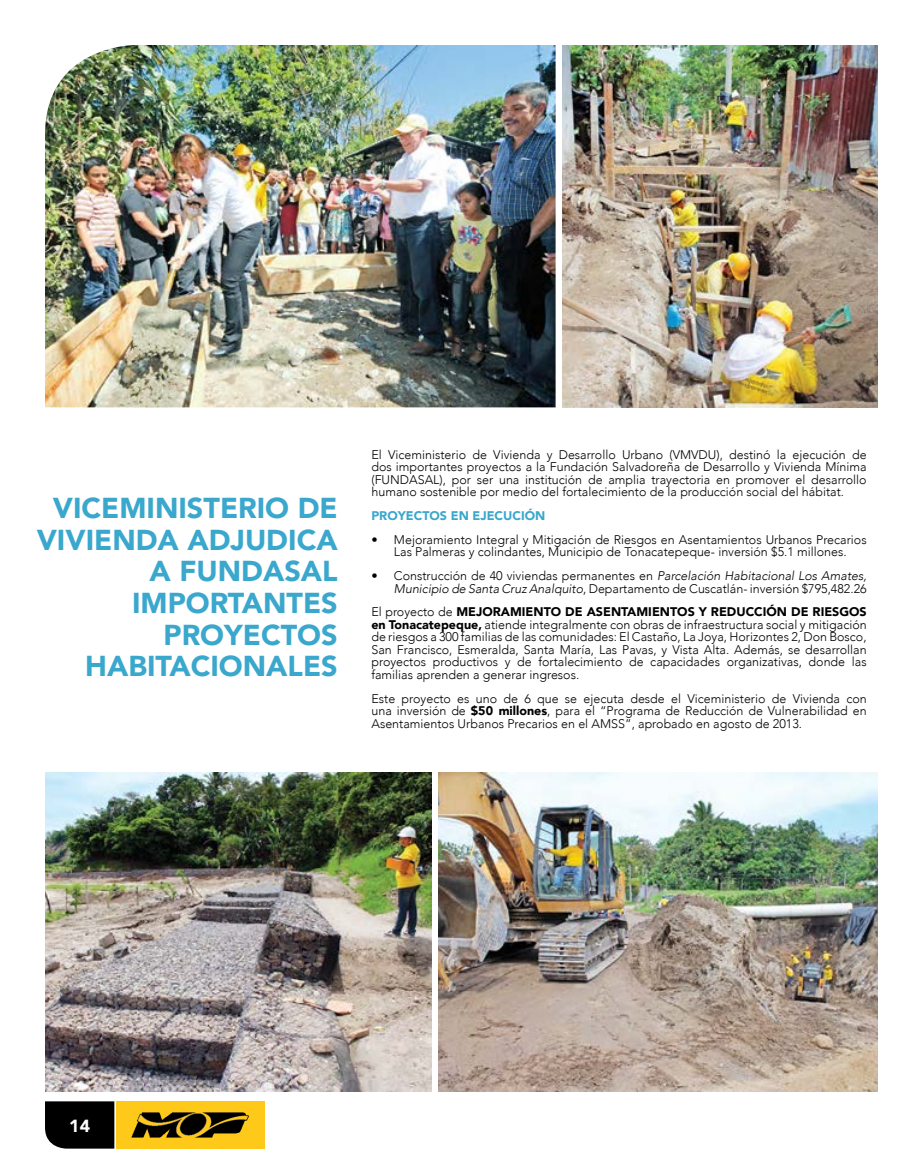
<style>
.page{position:relative;width:923px;height:1170px;background:#fff}
.page>*{position:absolute;margin:0;border:0;box-sizing:border-box;transform-origin:0 0}
.t1{font:900 28.75px/31.6px "Avenir";color:#3aa7cd;text-align:right}
.t2{font:900 17.5px "Avenir";color:#fff}
.t3{font:300 12.5px/12.5px "Avenir";color:#000;text-align:justify}
.t4{font:900 12.5px "Avenir";color:#3aa7cd}
.s1{font-style:italic}
.s2{font-weight:900}
</style>
<div class="page">
<img style="left:45px;top:45px;width:510px;height:362px">
<img style="left:562px;top:45px;width:316px;height:362px">
<img style="left:439px;top:772px;width:439px;height:319px">
<img style="left:117px;top:1101px;width:147px;height:48px">
<svg style="left:45px;top:1101px;width:69px;height:48px;background:#0a0a0a"></svg>
<img style="left:45px;top:772px;width:386px;height:319px">
<h1 class="t1" style="left:37px;top:492px;width:302px">VICEMINISTERIO DE<br>VIVIENDA ADJUDICA<br>A FUNDASAL<br>IMPORTANTES<br>PROYECTOS<br>HABITACIONALES</h1>
<p class="t3" style="left:371px;top:448px;width:496px">El Viceministerio de Vivienda y Desarrollo Urbano (VMVDU), destinó la ejecución de dos importantes proyectos a la Fundación Salvadoreña de Desarrollo y Vivienda Mínima (FUNDASAL), por ser una institución de amplia trayectoria en promover el desarrollo humano sostenible por medio del fortalecimiento de la producción social del hábitat.</p>
<p class="t4" style="left:371px;top:505px;width:175px">PROYECTOS EN EJECUCIÓN</p>
<p class="t3" style="left:371px;top:533px;width:496px;text-align:center">• Mejoramiento Integral y Mitigación de Riesgos en Asentamientos Urbanos Precarios<br>Las Palmeras y colindantes, Municipio de Tonacatepeque- inversión $5.1 millones.</p>
<p class="t3" style="left:371px;top:569px;width:497px;text-align:right">• Construcción de 40 viviendas permanentes en <span class="s1">Parcelación Habitacional Los Amates,<br>Municipio de Santa Cruz Analquito</span>, Departamento de Cuscatlán- inversión $795,482.26</p>
<p class="t3" style="left:371px;top:606px;width:497px">El proyecto de <span class="s2">MEJORAMIENTO DE ASENTAMIENTOS Y REDUCCIÓN DE RIESGOS en Tonacatepeque,</span> atiende integralmente con obras de infraestructura social y mitigación de riesgos a 300 familias de las comunidades: El Castaño, La Joya, Horizontes 2, Don Bosco, San Francisco, Esmeralda, Santa María, Las Pavas, y Vista Alta. Además, se desarrollan proyectos productivos y de fortalecimiento de capacidades organizativas, donde las familias aprenden a generar ingresos.</p>
<p class="t3" style="left:371px;top:692px;width:497px">Este proyecto es uno de 6 que se ejecuta desde el Viceministerio de Vivienda con una inversión de <span class="s2">$50 millones</span>, para el “Programa de Reducción de Vulnerabilidad en Asentamientos Urbanos Precarios en el AMSS”, aprobado en agosto de 2013.</p>
<h2 class="t2" style="left:69px;top:1111px;width:22px">14</h2>
</div>
